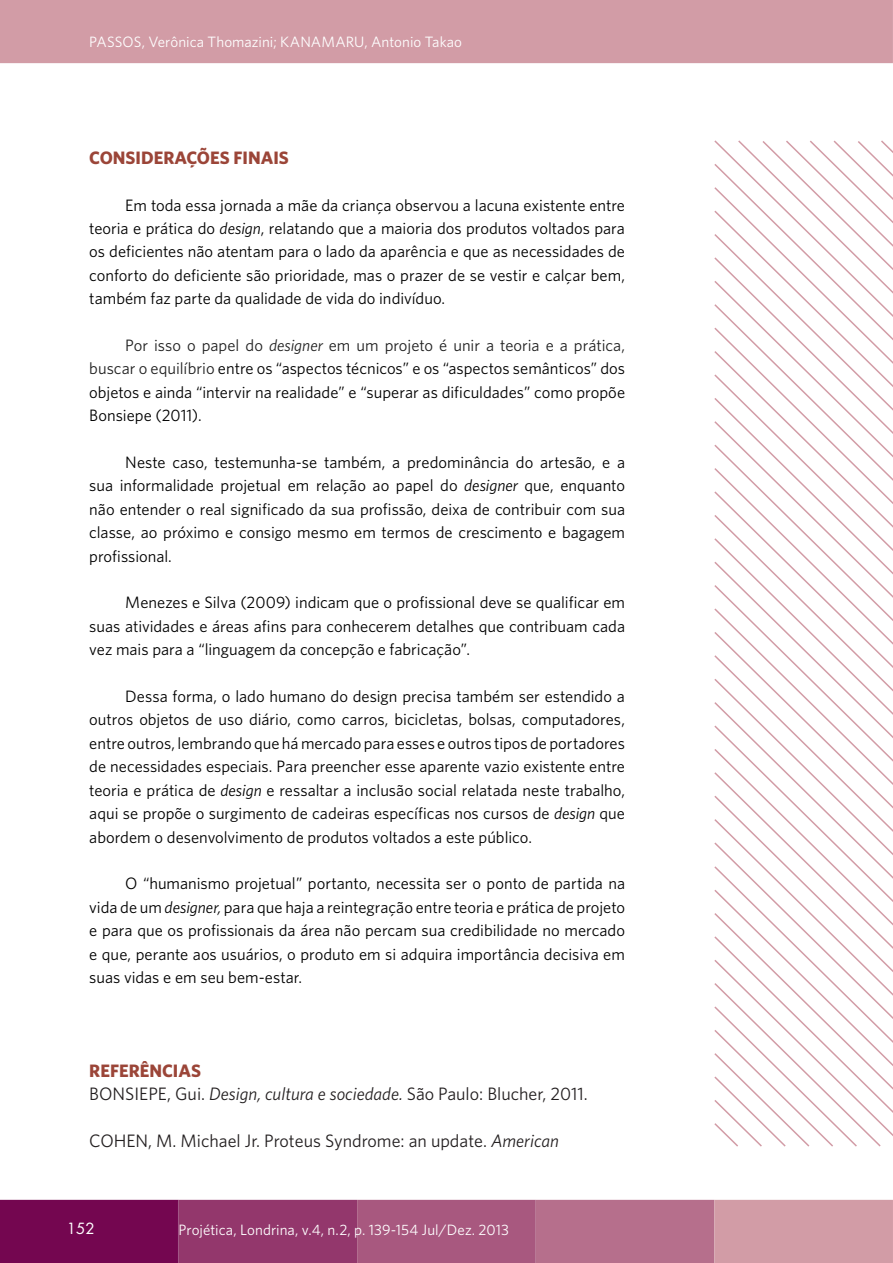
<style>
.page{position:relative;width:893px;height:1263px;background:#fff}
.page>*{position:absolute;margin:0;border:0;box-sizing:border-box;transform-origin:0 0}
.Referencias_Texto{font:18px "Whitney";color:#231f20}
.Titulo_corpus{font:700 18px "Whitney";color:#9b4538}
.referencias_titulo{font:700 18px "Whitney";color:#9b4538}
.texto{font:16.5px/23.4px "Whitney";color:#000;text-align:justify}
.cabecalho{font:15px "Whitney";letter-spacing:.005em;color:#fff}
.autores{font:15px "Whitney";letter-spacing:.005em;color:#fff}
.t1{font:15px "Futura Std";color:#fff}
.s1{font-style:italic}
.s2{color:#212121}
.s3{font-style:italic;color:#212121}
</style>
<div class="page">
<div style="left:0;top:1200px;width:179px;height:63px;background:#740650"></div>
<div style="left:179px;top:1200px;width:178px;height:63px;background:#93376c"></div>
<div style="left:357px;top:1200px;width:179px;height:63px;background:#a8587f"></div>
<div style="left:536px;top:1200px;width:178px;height:63px;background:#b66f8c"></div>
<div style="left:714px;top:1200px;width:179px;height:63px;background:#d29ca6"></div>
<div style="left:0;top:0;width:893px;height:63px;background:#d29ca6"></div>
<svg style="left:714px;top:466px;width:179px;height:24px"></svg>
<svg style="left:714px;top:490px;width:179px;height:23px"></svg>
<svg style="left:714px;top:513px;width:179px;height:24px"></svg>
<svg style="left:714px;top:537px;width:179px;height:23px"></svg>
<svg style="left:714px;top:560px;width:179px;height:23px"></svg>
<svg style="left:714px;top:583px;width:179px;height:24px"></svg>
<svg style="left:714px;top:607px;width:179px;height:23px"></svg>
<svg style="left:714px;top:630px;width:179px;height:24px"></svg>
<svg style="left:714px;top:654px;width:179px;height:23px"></svg>
<svg style="left:714px;top:677px;width:179px;height:23px"></svg>
<svg style="left:714px;top:700px;width:179px;height:24px"></svg>
<svg style="left:714px;top:724px;width:179px;height:23px"></svg>
<svg style="left:714px;top:747px;width:179px;height:24px"></svg>
<svg style="left:714px;top:771px;width:179px;height:23px"></svg>
<svg style="left:714px;top:794px;width:179px;height:23px"></svg>
<svg style="left:714px;top:817px;width:179px;height:24px"></svg>
<svg style="left:714px;top:841px;width:179px;height:24px"></svg>
<svg style="left:737px;top:140px;width:156px;height:330px"></svg>
<svg style="left:714px;top:865px;width:179px;height:23px"></svg>
<svg style="left:714px;top:888px;width:179px;height:23px"></svg>
<svg style="left:714px;top:911px;width:179px;height:236px"></svg>
<p class="autores" style="left:89px;top:32px;width:374px">PASSOS, Verônica Thomazini; KANAMARU, Antonio Takao</p>
<p class="Titulo_corpus" style="left:89px;top:145px;width:201px">CONSIDERAÇÕES FINAIS</p>
<p class="texto" style="left:89px;top:193px;width:537px;text-indent:36px">Em toda essa jornada a mãe da criança observou a lacuna existente entre teoria e prática do <span class="s1">design</span>, relatando que a maioria dos produtos voltados para os deficientes não atentam para o lado da aparência e que as necessidades de conforto do deficiente são prioridade, mas o prazer de se vestir e calçar bem, também faz parte da qualidade de vida do indivíduo.</p>
<p class="texto" style="left:89px;top:333px;width:537px;text-indent:36px"><span class="s2">Por isso o papel do</span> <span class="s3">designer</span> <span class="s2">em um projeto é unir a teoria e a prática, buscar o equilíbrio</span> entre os “aspectos técnicos” e os “aspectos semânticos” dos objetos e ainda “intervir na realidade” e “superar as dificuldades” como propõe Bonsiepe (2011).</p>
<p class="texto" style="left:89px;top:450px;width:537px;text-indent:36px">Neste caso, testemunha-se também, a predominância do artesão, e a sua informalidade projetual em relação ao papel do <span class="s1">designer</span> que, enquanto não entender o real significado da sua profissão, deixa de contribuir com sua classe, ao próximo e consigo mesmo em termos de crescimento e bagagem profissional.</p>
<p class="texto" style="left:89px;top:591px;width:537px;text-indent:36px">Menezes e Silva (2009) indicam que o profissional deve se qualificar em suas atividades e áreas afins para conhecerem detalhes que contribuam cada vez mais para a “linguagem da concepção e fabricação”.</p>
<p class="texto" style="left:89px;top:684px;width:537px;text-indent:36px">Dessa forma, o lado humano do design precisa também ser estendido a outros objetos de uso diário, como carros, bicicletas, bolsas, computadores, entre outros, lembrando que há mercado para esses e outros tipos de portadores de necessidades especiais. Para preencher esse aparente vazio existente entre teoria e prática de <span class="s1">design</span> e ressaltar a inclusão social relatada neste trabalho, aqui se propõe o surgimento de cadeiras específicas nos cursos de <span class="s1">design</span> que abordem o desenvolvimento de produtos voltados a este público.</p>
<p class="texto" style="left:89px;top:871px;width:537px;text-indent:36px">O “humanismo projetual” portanto, necessita ser o ponto de partida na vida de um <span class="s1">designer,</span> para que haja a reintegração entre teoria e prática de projeto e para que os profissionais da área não percam sua credibilidade no mercado e que, perante aos usuários, o produto em si adquira importância decisiva em suas vidas e em seu bem-estar.</p>
<p class="referencias_titulo" style="left:89px;top:1058px;width:113px">REFERÊNCIAS</p>
<p class="Referencias_Texto" style="left:89px;top:1082px;width:500px">BONSIEPE, Gui. <span class="s1">Design, cultura e sociedade.</span> São Paulo: Blucher, 2011.</p>
<p class="Referencias_Texto" style="left:89px;top:1128px;width:471px">COHEN, M. Michael Jr. Proteus Syndrome: an update. <span class="s1">American</span></p>
<p class="t1" style="left:67px;top:1219px;width:29px">152</p>
<p class="cabecalho" style="left:179px;top:1219px;width:332px">Projética, Londrina, v.4, n.2, p. 139-154 Jul/Dez. 2013</p>
</div>
